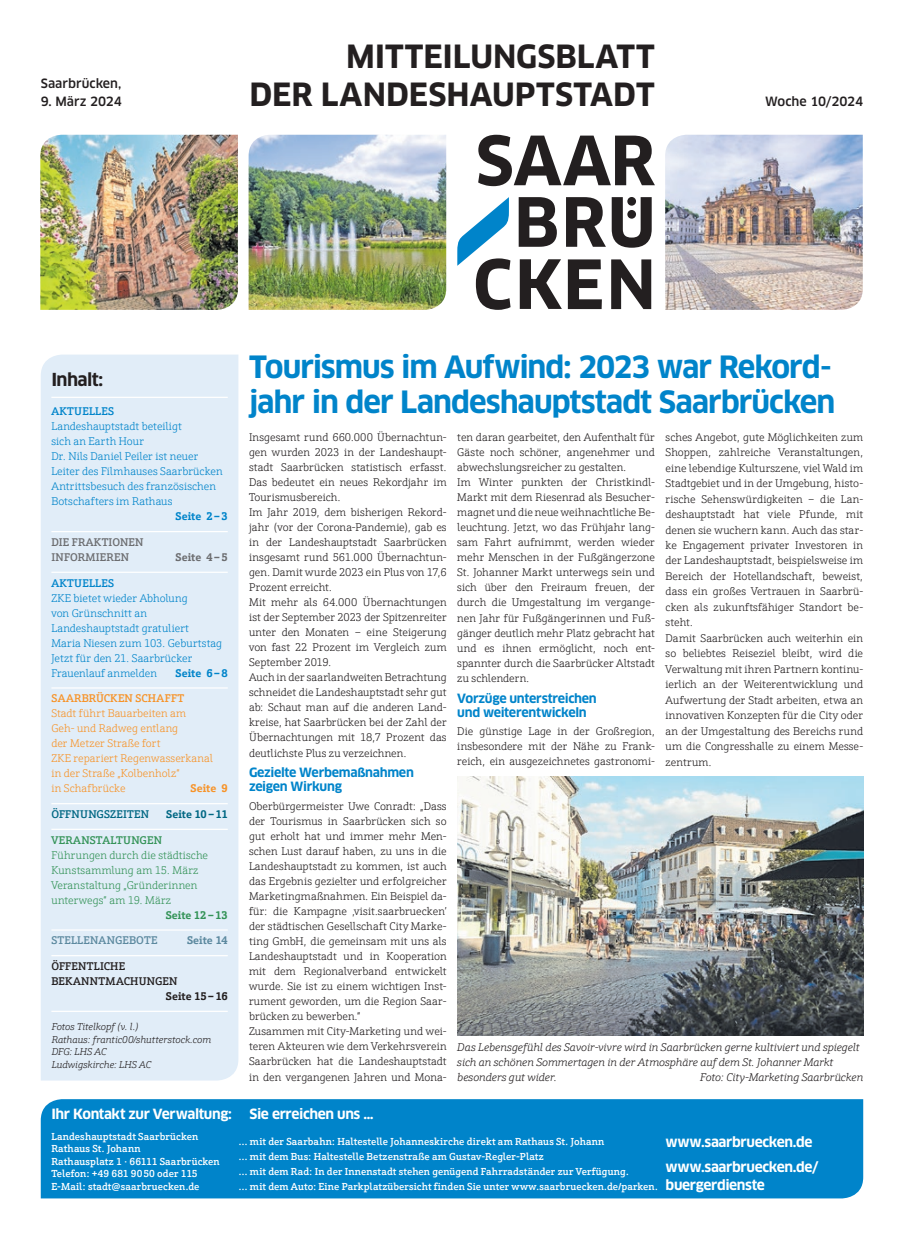
<style>
.page{position:relative;width:904px;height:1241px;background:#fff}
.page>*{position:absolute;margin:0;border:0;box-sizing:border-box;transform-origin:0 0}
.t1{font:700 31.25px/37.5px "Clan OT";color:#231f20;text-align:right}
.t2{font:700 30px/35px "Clan OT";letter-spacing:-.045em;color:#0084ca}
.t3{font:700 17.5px "Clan OT";color:#231f20}
.t4{font:700 13.75px/24.9px "Clan OT";letter-spacing:-.03em;color:#fff}
.t5{font:700 12.5px/13.8px "Clan OT";letter-spacing:-.03em;color:#0084ca}
.t6{font:500 12.5px "Clan OT";letter-spacing:-.005em;color:#231f20}
.t7{font:300 11.25px/15px "Schnebel Slab Pro";color:#231f20}
.t8{font:300 11.25px/15px "Schnebel Slab Pro";letter-spacing:.005em;color:#0084ca}
.t9{font:italic 300 11.25px/15px "Schnebel Slab Pro";letter-spacing:-.005em;color:#231f20}
.t10{font:300 11.25px/15px "Schnebel Slab Pro";letter-spacing:.005em;color:#f79328}
.t11{font:300 11.25px/15px "Schnebel Slab Pro";letter-spacing:.01em;color:#349358}
.t12{font:500 11.25px/15px "Schnebel Slab Pro";letter-spacing:.02em;color:#231f20}
.t13{font:500 11.25px/15px "Schnebel Slab Pro";letter-spacing:.02em;color:#6c6d70}
.t14{font:500 11.25px "Schnebel Slab Pro";letter-spacing:.025em;color:#0084ca}
.t15{font:500 11.25px "Schnebel Slab Pro";letter-spacing:.025em;color:#f79328}
.t16{font:700 11.25px "Schnebel Slab Pro";color:#0084ca}
.t17{font:500 11.25px "Schnebel Slab Pro";letter-spacing:.015em;color:#349358}
.t18{font:500 11.25px "Schnebel Slab Pro";color:#5c899f}
.t19{font:500 11.25px "Schnebel Slab Pro";letter-spacing:.02em;color:#006783}
.t20{font:700 11.25px "Schnebel Slab Pro";color:#006783}
.t21{font:700 11.25px "Schnebel Slab Pro";color:#349358}
.t22{font:700 11.25px "Schnebel Slab Pro";color:#231f20}
.t23{font:700 11.25px "Schnebel Slab Pro";color:#6c6d70}
.t24{font:700 11.25px "Schnebel Slab Pro";color:#5c899f}
.t25{font:700 11.25px "Schnebel Slab Pro";color:#f79328}
.t26{font:500 10.25px/12.5px "Schnebel Slab Pro";letter-spacing:.005em;color:#fff}
.t27{font:italic 300 10px/12.5px "Schnebel Slab Pro";color:#231f20}
</style>
<div class="page">
<div style="left:41px;top:354px;width:197px;height:726px;background:#e1edf8"></div>
<div style="left:41px;top:1099px;width:822px;height:99px;background:#0084ca"></div>
<hr style="left:51px;top:396px;width:177px;height:2px;background:#fff">
<hr style="left:51px;top:531px;width:177px;height:1px;background:#fff">
<hr style="left:51px;top:571px;width:177px;height:2px;background:#fff">
<hr style="left:51px;top:687px;width:177px;height:1px;background:#fff">
<hr style="left:51px;top:803px;width:177px;height:1px;background:#fff">
<hr style="left:51px;top:828px;width:177px;height:1px;background:#fff">
<hr style="left:51px;top:929px;width:177px;height:1px;background:#fff">
<hr style="left:51px;top:954px;width:177px;height:2px;background:#fff">
<hr style="left:51px;top:1010px;width:177px;height:1px;background:#fff">
<svg style="left:457px;top:135px;width:198px;height:175px"></svg>
<img style="left:457px;top:776px;width:406px;height:259px">
<img style="left:40px;top:135px;width:198px;height:175px">
<img style="left:248px;top:135px;width:198px;height:175px">
<img style="left:665px;top:135px;width:197px;height:175px">
<p class="t6" style="left:41px;top:76px;width:82px">Saarbrücken,</p>
<p class="t6" style="left:41px;top:94px;width:82px">9. März 2024</p>
<h1 class="t1" style="left:249px;top:38px;width:407px">Mitteilungsblatt<br>der Landeshauptstadt</h1>
<p class="t6" style="left:765px;top:94px;width:100px">Woche 10/2024</p>
<h3 class="t3" style="left:51px;top:369px;width:53px">Inhalt:</h3>
<p class="t14" style="left:51px;top:405px;width:64px">Aktuelles</p>
<p class="t8" style="left:51px;top:419px;width:173px">Landeshauptstadt beteiligt<br>sich an Earth Hour<br>Dr. Nils Daniel Peiler ist neuer<br>Leiter des Filmhauses Saarbrücken<br>Antrittsbesuch des französischen<br>Botschafters im Rathaus</p>
<p class="t16" style="left:176px;top:509px;width:54px">Seite 2–3</p>
<p class="t13" style="left:51px;top:534px;width:94px">Die Fraktionen informieren</p>
<p class="t23" style="left:176px;top:550px;width:54px">Seite 4–5</p>
<p class="t14" style="left:51px;top:576px;width:64px">Aktuelles</p>
<p class="t8" style="left:51px;top:590px;width:172px">ZKE bietet wieder Abholung<br>von Grünschnitt an<br>Landeshauptstadt gratuliert<br>Maria Niesen zum 103. Geburtstag<br>Jetzt für den 21. Saarbrücker<br>Frauenlauf anmelden</p>
<p class="t16" style="left:176px;top:665px;width:54px">Seite 6–8</p>
<p class="t15" style="left:51px;top:691px;width:68px">SAARBRÜCKEN</p>
<p class="t15" style="left:135px;top:691px;width:50px">SCHAFFT</p>
<p class="t10" style="left:51px;top:706px;width:163px">Stadt führt Bauarbeiten am<br>Geh- und Radweg entlang<br>der Metzer Straße fort<br>ZKE repariert Regenwasserkanal in der Straße „Kolbenholz“<br>in Schafbrücke</p>
<p class="t25" style="left:190px;top:781px;width:39px">Seite 9</p>
<p class="t19" style="left:51px;top:807px;width:99px">Öffnungszeiten</p>
<p class="t20" style="left:166px;top:807px;width:63px">Seite 10–11</p>
<p class="t17" style="left:51px;top:833px;width:112px">Veranstaltungen</p>
<p class="t11" style="left:51px;top:847px;width:158px">Führungen durch die städtische<br>Kunstsammlung am 15. März<br>Veranstaltung „Gründerinnen unterwegs“ am 19. März</p>
<p class="t21" style="left:166px;top:907px;width:64px">Seite 12–13</p>
<p class="t18" style="left:51px;top:933px;width:8px">STELLEN</p>
<p class="t18" style="left:99px;top:933px;width:17px">ANGE</p>
<p class="t18" style="left:129px;top:933px;width:16px">BOTE</p>
<p class="t24" style="left:187px;top:933px;width:42px">Seite 14</p>
<p class="t12" style="left:51px;top:958px;width:75px">Öffentliche<br>Bekanntmach</p>
<p class="t12" style="left:139px;top:973px;width:40px">ungen</p>
<p class="t22" style="left:166px;top:989px;width:63px">Seite 15–16</p>
<p class="t27" style="left:52px;top:1020px;width:161px">Fotos Titelkopf (v. l.)<br>Rathaus: frantic00/shutterstock.com<br>DFG: LHS AC<br>Ludwigskirche: LHS AC</p>
<h2 class="t2" style="left:249px;top:350px;width:588px">Tourismus im Aufwind: 2023 war Rekord&shy;jahr in der Landeshauptstadt Saarbrücken</h2>
<p class="t7" style="left:249px;top:429px;width:199px">Insgesamt rund 660.000 Übernachtun&shy;gen wurden 2023 in der Landeshaupt&shy;stadt Saarbrücken statistisch erfasst.<br>Das bedeutet ein neues Rekordjahr im Tourismusbereich.<br>Im Jahr 2019, dem bisherigen Rekord&shy;jahr (vor der Corona-Pandemie), gab es in der Landeshauptstadt Saarbrücken insgesamt rund 561.000 Übernachtun&shy;gen. Damit wurde 2023 ein Plus von 17,6<br>Prozent erreicht.<br>Mit mehr als 64.000 Übernachtungen ist der September 2023 der Spitzenreiter unter den Monaten – eine Steigerung von fast 22 Prozent im Vergleich zum September 2019.<br>Auch in der saarlandweiten Betrachtung schneidet die Landeshauptstadt sehr gut ab: Schaut man auf die anderen Land&shy;kreise, hat Saarbrücken bei der Zahl der Übernachtungen mit 18,7 Prozent das deutlichste Plus zu verzeichnen.</p>
<p class="t5" style="left:249px;top:766px;width:166px">Gezielte Werbemaßnahmen zeigen Wirkung</p>
<p class="t7" style="left:249px;top:798px;width:199px">Oberbürgermeister Uwe Conradt: „Dass der Tourismus in Saarbrücken sich so gut erholt hat und immer mehr Men&shy;schen Lust darauf haben, zu uns in die Landeshauptstadt zu kommen, ist auch das Ergebnis gezielter und erfolgreicher Marketingmaßnahmen. Ein Beispiel da&shy;für: die Kampagne ‚visit.saarbruecken’ der städtischen Gesellschaft City Marke&shy;ting GmbH, die gemeinsam mit uns als Landeshauptstadt und in Kooperation mit dem Regionalverband entwickelt wurde. Sie ist zu einem wichtigen Inst&shy;rument geworden, um die Region Saar&shy;brücken zu bewerben.“<br>Zusammen mit City-Marketing und wei&shy;teren Akteuren wie dem Verkehrsverein Saarbrücken hat die Landeshauptstadt in den vergangenen Jahren und Mona-</p>
<p class="t7" style="left:457px;top:429px;width:199px">ten daran gearbeitet, den Aufenthalt für Gäste noch schöner, angenehmer und abwechslungsreicher zu gestalten.<br>Im Winter punkten der Christkindl-Markt mit dem Riesenrad als Besucher&shy;magnet und die neue weihnachtliche Be&shy;leuchtung. Jetzt, wo das Frühjahr lang&shy;sam Fahrt aufnimmt, werden wieder mehr Menschen in der Fußgängerzone St. Johanner Markt unterwegs sein und sich über den Freiraum freuen, der durch die Umgestaltung im vergange&shy;nen Jahr für Fußgängerinnen und Fuß&shy;gänger deutlich mehr Platz gebracht hat und es ihnen ermöglicht, noch ent&shy;spannter durch die Saarbrücker Altstadt zu schlendern.</p>
<p class="t5" style="left:457px;top:691px;width:141px">Vorzüge unterstreichen und weiterentwickeln</p>
<p class="t7" style="left:457px;top:724px;width:199px;text-align:justify">Die günstige Lage in der Großregion, insbesondere mit der Nähe zu Frank&shy;reich, ein ausgezeichnetes gastronomi-</p>
<p class="t7" style="left:665px;top:429px;width:199px;line-height:15.5px">sches Angebot, gute Möglichkeiten zum Shoppen, zahlreiche Veranstaltungen, eine lebendige Kulturszene, viel Wald im Stadtgebiet und in der Umgebung, histo&shy;rische Sehenswürdigkeiten – die Lan&shy;deshauptstadt hat viele Pfunde, mit denen sie wuchern kann. Auch das star&shy;ke Engagement privater Investoren in der Landeshauptstadt, beispielsweise im Bereich der Hotellandschaft, beweist, dass ein großes Vertrauen in Saarbrü&shy;cken als zukunftsfähiger Standort be&shy;steht.<br>Damit Saarbrücken auch weiterhin ein so beliebtes Reiseziel bleibt, wird die Verwaltung mit ihren Partnern kontinu&shy;ierlich an der Weiterentwicklung und Aufwertung der Stadt arbeiten, etwa an innovativen Konzepten für die City oder an der Umgestaltung des Bereichs rund um die Congresshalle zu einem Messe&shy;zentrum.</p>
<p class="t9" style="left:457px;top:1039px;width:403px">Das Lebensgefühl des Savoir-vivre wird in Saarbrücken gerne kultiviert und spiegelt sich an schönen Sommertagen in der Atmosphäre auf dem St. Johanner Markt besonders gut wider.</p>
<p class="t9" style="left:700px;top:1069px;width:164px">Foto: City-Marketing Saarbrücken</p>
<p class="t4" style="left:250px;top:1101px;width:125px">Sie erreichen uns …</p>
<p class="t26" style="left:238px;top:1133px;width:421px;line-height:15px">... mit der Saarbahn: Haltestelle Johanneskirche direkt am Rathaus St. Johann<br>... mit dem Bus: Haltestelle Betzenstraße am Gustav-Regler-Platz<br>... mit dem Rad: In der Innenstadt stehen genügend Fahrradständer zur Verfügung.<br>... mit dem Auto: Eine Parkplatzübersicht finden Sie unter www.saarbruecken.de/parken.</p>
<p class="t4" style="left:665px;top:1129px;width:154px">www.saarbruecken.de www.saarbruecken.de/</p>
<p class="t4" style="left:51px;top:1101px;width:182px">Ihr Kontakt zur Verwaltung:</p>
<p class="t26" style="left:51px;top:1129px;width:170px">Landeshauptstadt Saarbrücken<br>Rathaus St. Johann<br>Rathausplatz 1 · 66111 Saarbrücken<br>Telefon: +49 681 9050 oder 115<br>E-Mail: stadt@saarbruecken.de</p>
<p class="t4" style="left:665px;top:1171px;width:101px">buergerdienste</p>
</div>
